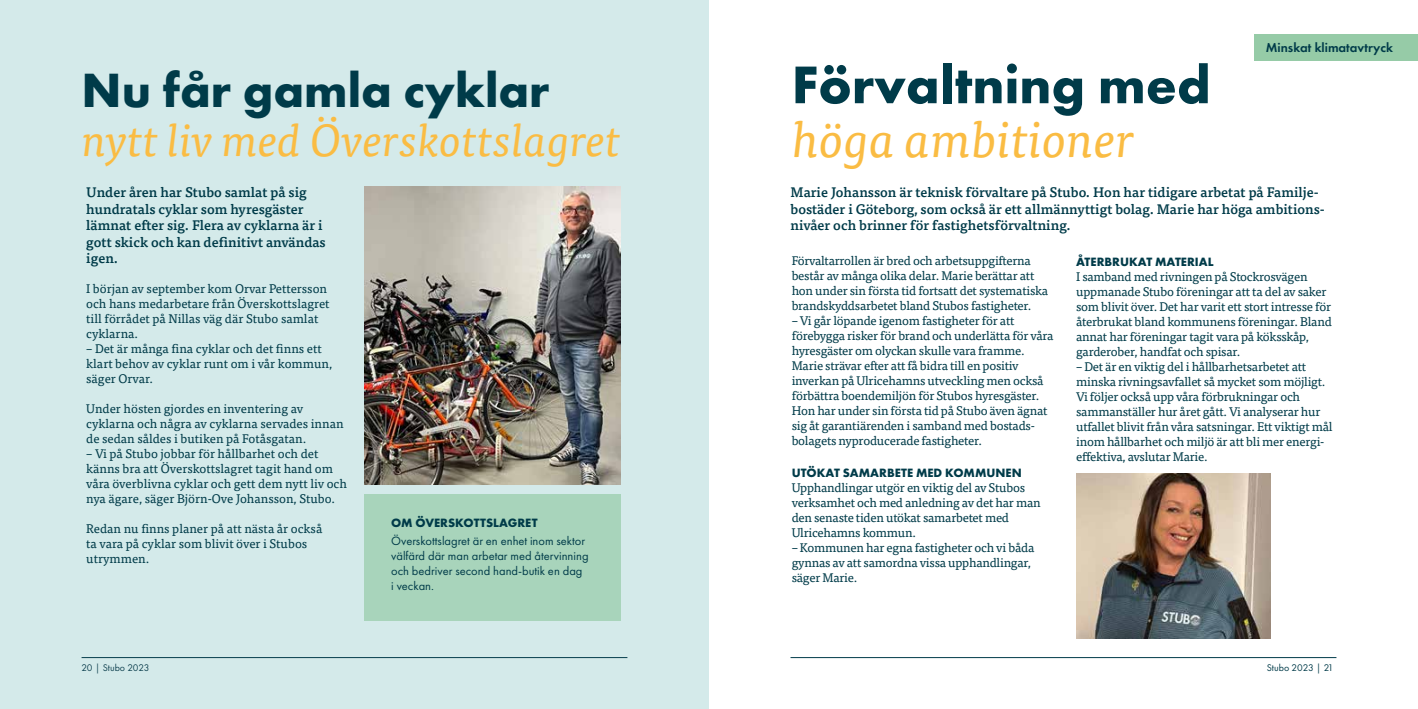
<style>
.page{position:relative;width:1418px;height:709px;background:#fff}
.page>*{position:absolute;margin:0;border:0;box-sizing:border-box;transform-origin:0 0}
.t1{font:700 54.88px "Futura PT";color:#003b49}
.t2{font:700 49.88px "Futura PT";color:#003b49}
.t3{font:italic 49.88px "Tisa OT";color:#fabc43}
.t4{font:italic 44.88px "Tisa OT";color:#fabc43}
.t5{font:500 13.75px/16.5px "Tisa OT";color:#003b49}
.t6{font:600 13.5px "Futura PT";color:#003b49}
.t7{font:12.5px/15px "Tisa OT";letter-spacing:-.02em;color:#003b49}
.t8{font:12.5px/15px "Tisa OT";color:#003b49}
.t9{font:12.5px/15px "Futura PT";color:#003b49}
.t10{font:700 12.5px "Futura PT";color:#003b49}
.t11{font:10px "Futura PT";color:#003b49}
.s1{font-family:"Myriad Pro"}
</style>
<div class="page">
<div style="left:0;top:0;width:709px;height:709px;background:#d4eaea"></div>
<img style="left:364px;top:187px;width:257px;height:297px">
<hr style="left:81px;top:657px;width:546px;height:1px;background:#003b49">
<div style="left:1254px;top:35px;width:163px;height:26px;background:#96cba7"></div>
<img style="left:1076px;top:473px;width:194px;height:165px">
<hr style="left:790px;top:657px;width:546px;height:1px;background:#003b49">
<div style="left:364px;top:494px;width:257px;height:127px;background:#a8d4bb"></div>
<h2 class="t2" style="left:81px;top:58px;width:469px">Nu får gamla cyklar</h2>
<h3 class="t4" style="left:82px;top:114px;width:540px">nytt liv med Överskottslagret</h3>
<p class="t5" style="left:86px;top:184px;width:241px">Under åren har Stubo samlat på sig hundratals cyklar som hyresgäster lämnat efter sig. Flera av cyklarna är i gott skick och kan definitivt användas igen.</p>
<p class="t8" style="left:86px;top:281px;width:245px">I början av september kom Orvar Pettersson och hans medarbetare från Överskottslagret till förrådet på Nillas väg där Stubo samlat cyklarna.</p>
<p class="t8" style="left:86px;top:341px;width:247px">– Det är många fina cyklar och det finns ett klart behov av cyklar runt om i vår kommun, säger Orvar.</p>
<p class="t8" style="left:86px;top:401px;width:259px">Under hösten gjordes en inventering av cyklarna och några av cyklarna servades innan de sedan såldes i butiken på Fotåsgatan.</p>
<p class="t8" style="left:86px;top:446px;width:262px">– Vi på Stubo jobbar för hållbarhet och det känns bra att Överskottslagret tagit hand om våra överblivna cyklar och gett dem nytt liv och nya ägare, säger Björn-Ove Johansson, Stubo.</p>
<p class="t8" style="left:86px;top:521px;width:237px">Redan nu finns planer på att nästa år också ta vara på cyklar som blivit över i Stubos utrymmen.</p>
<p class="t10" style="left:391px;top:514px;width:148px">OM ÖVERSKOTTSLAGRET</p>
<p class="t9" style="left:391px;top:533px;width:199px">Överskottslagret är en enhet inom sektor välfärd där man arbetar med återvinning och bedriver second hand-butik en dag<br>i veckan.</p>
<p class="t11" style="left:81px;top:661px;width:70px">20 <span class="s1">|</span> Stubo 2023</p>
<p class="t6" style="left:1265px;top:39px;width:129px">Minskat klimatavtryck</p>
<h1 class="t1" style="left:791px;top:49px;width:420px">Förvaltning med</h1>
<h2 class="t3" style="left:792px;top:110px;width:343px">höga ambitioner</h2>
<p class="t5" style="left:790px;top:184px;width:536px">Marie Johansson är teknisk förvaltare på Stubo. Hon har tidigare arbetat på Familje&shy;bostäder i Göteborg, som också är ett allmännyttigt bolag. Marie har höga ambitions&shy;nivåer och brinner för fastighetsförvaltning.</p>
<p class="t7" style="left:791px;top:253px;width:258px">Förvaltarrollen är bred och arbetsuppgifterna består av många olika delar. Marie berättar att hon under sin första tid fortsatt det systematiska brandskyddsarbetet bland Stubos fastigheter.</p>
<p class="t7" style="left:791px;top:313px;width:263px">– Vi går löpande igenom fastigheter för att förebygga risker för brand och underlätta för våra hyresgäster om olyckan skulle vara framme.<br>Marie strävar efter att få bidra till en positiv inverkan på Ulricehamns utveckling men också förbättra boendemiljön för Stubos hyresgäster.<br>Hon har under sin första tid på Stubo även ägnat sig åt garantiärenden i samband med bostads&shy;bolagets nyproducerade fastigheter.</p>
<p class="t10" style="left:791px;top:465px;width:231px">UTÖKAT SAMARBETE MED KOMMUNEN</p>
<p class="t7" style="left:791px;top:480px;width:250px">Upphandlingar utgör en viktig del av Stubos verksamhet och med anledning av det har man den senaste tiden utökat samarbetet med Ulricehamns kommun.</p>
<p class="t7" style="left:791px;top:540px;width:244px">– Kommunen har egna fastigheter och vi båda gynnas av att samordna vissa upphandlingar, säger Marie.</p>
<p class="t10" style="left:1076px;top:253px;width:139px">ÅTERBRUKAT MATERIAL</p>
<p class="t7" style="left:1076px;top:269px;width:257px">I samband med rivningen på Stockrosvägen uppmanade Stubo föreningar att ta del av saker som blivit över. Det har varit ett stort intresse för återbrukat bland kommunens föreningar. Bland annat har föreningar tagit vara på köksskåp, garderober, handfat och spisar.</p>
<p class="t7" style="left:1076px;top:359px;width:258px">– Det är en viktig del i hållbarhetsarbetet att minska rivningsavfallet så mycket som möjligt.<br>Vi följer också upp våra förbrukningar och sammanställer hur året gått. Vi analyserar hur utfallet blivit från våra satsningar. Ett viktigt mål inom hållbarhet och miljö är att bli mer energi&shy;effektiva, avslutar Marie.</p>
<p class="t11" style="left:1266px;top:661px;width:68px">Stubo 2023 <span class="s1">|</span> 21</p>
</div>
